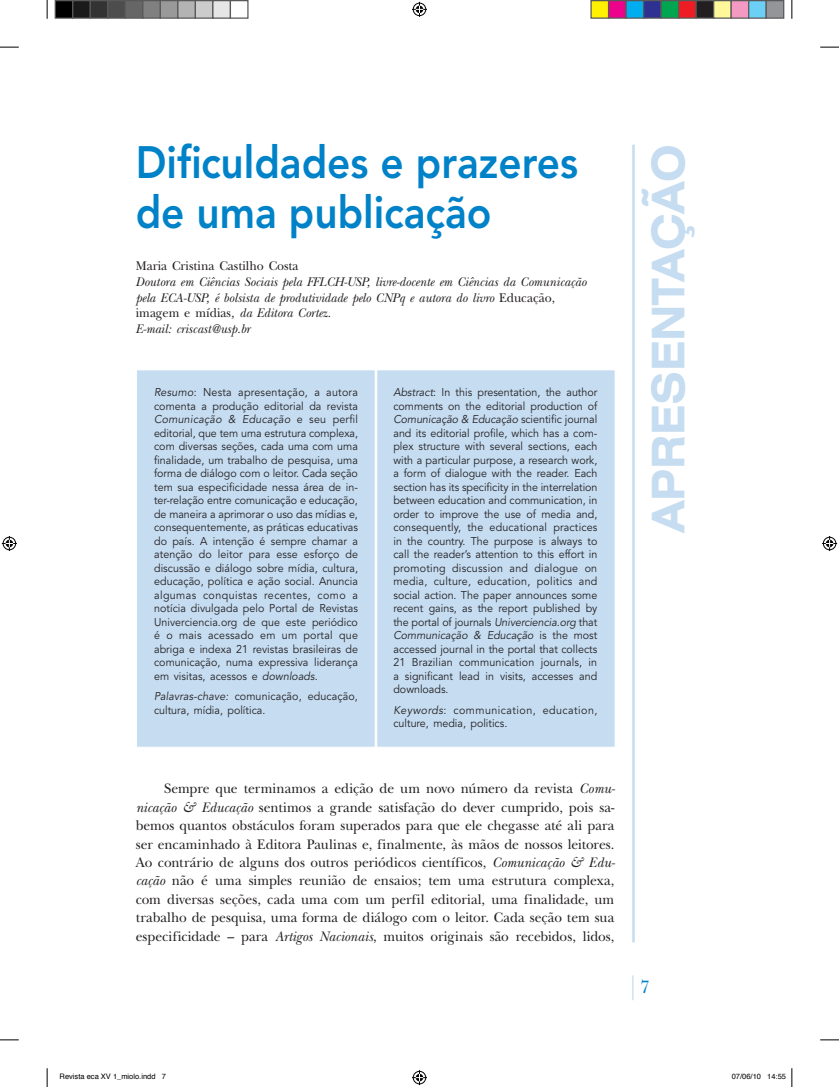
<style>
.page{position:relative;width:839px;height:1087px;background:#fff}
.page>*{position:absolute;margin:0;border:0;box-sizing:border-box;transform-origin:0 0}
.t1{font:800 45px/50px "Avenir";color:#0082c8;scale:.9 1}
.t2{font:700 expanded 45px "Swiss 721 BT";color:#c5dcf1;scale:.88 1}
.t3{font:18.75px "New Baskerville";color:#0082c8;scale:.9 1}
.t4{font:14.38px/18.5px "New Baskerville";color:#231f20;text-align:justify;scale:.95 1}
.t5{font:italic 13.12px/15.8px "New Baskerville";color:#231f20;scale:.95 1}
.t6{font:13.12px "New Baskerville";color:#231f20;scale:.95 1}
.t7{font:11.25px/13.5px "Avenir";letter-spacing:.005em;color:#231f20;text-align:justify;scale:.95 1}
.t8{font:11.25px/13.5px "Avenir";letter-spacing:.045em;color:#231f20;scale:.95 1}
.t9{font:7.5px "Helvetica";color:#000}
.s1{font-style:normal}
.s2{font-style:italic}
</style>
<div class="page">
<hr style="left:632px;top:145px;width:2px;height:797px;background:#c5dcf1">
<svg style="left:632px;top:975px;width:1px;height:25px"></svg>
<div style="left:136px;top:370px;width:479px;height:377px;background:#c5dcf1;border:1px solid #fff"></div>
<hr style="left:374px;top:370px;width:3px;height:377px;background:#fff">
<svg style="left:0;top:46px;width:19px;height:2px"></svg>
<svg style="left:820px;top:46px;width:18px;height:2px"></svg>
<svg style="left:0;top:1039px;width:19px;height:1px"></svg>
<svg style="left:820px;top:1039px;width:18px;height:1px"></svg>
<svg style="left:46px;top:0;width:2px;height:19px"></svg>
<svg style="left:46px;top:1068px;width:2px;height:18px"></svg>
<svg style="left:791px;top:0;width:1px;height:19px"></svg>
<svg style="left:412px;top:2px;width:15px;height:15px"></svg>
<svg style="left:412px;top:1070px;width:15px;height:14px"></svg>
<svg style="left:2px;top:536px;width:15px;height:15px"></svg>
<svg style="left:822px;top:536px;width:14px;height:15px"></svg>
<div style="left:55px;top:1px;width:18px;height:17px;background:#000"></div>
<div style="left:55px;top:0;width:18px;height:19px;border:1px solid #595959"></div>
<div style="left:73px;top:1px;width:17px;height:17px;background:#1a1a1a"></div>
<div style="left:72px;top:0;width:19px;height:19px;border:1px solid #595959"></div>
<div style="left:90px;top:1px;width:18px;height:17px;background:#333"></div>
<div style="left:90px;top:0;width:18px;height:19px;border:1px solid #595959"></div>
<div style="left:108px;top:1px;width:17px;height:17px;background:#4d4d4d"></div>
<div style="left:107px;top:0;width:19px;height:19px;border:1px solid #595959"></div>
<div style="left:125px;top:1px;width:18px;height:17px;background:#666"></div>
<div style="left:125px;top:0;width:18px;height:19px;border:1px solid #595959"></div>
<div style="left:143px;top:1px;width:17px;height:17px;background:#808080"></div>
<div style="left:142px;top:0;width:19px;height:19px;border:1px solid #595959"></div>
<div style="left:160px;top:1px;width:18px;height:17px;background:#999"></div>
<div style="left:160px;top:0;width:18px;height:19px;border:1px solid #595959"></div>
<div style="left:178px;top:1px;width:17px;height:17px;background:#b3b3b3"></div>
<div style="left:177px;top:0;width:19px;height:19px;border:1px solid #595959"></div>
<div style="left:195px;top:1px;width:18px;height:17px;background:#ccc"></div>
<div style="left:195px;top:0;width:18px;height:19px;border:1px solid #595959"></div>
<div style="left:213px;top:1px;width:17px;height:17px;background:#e6e6e6"></div>
<div style="left:212px;top:0;width:19px;height:19px;border:1px solid #595959"></div>
<div style="left:230px;top:0;width:18px;height:19px;border:1px solid #595959"></div>
<div style="left:591px;top:1px;width:17px;height:17px;background:#fff101"></div>
<div style="left:590px;top:0;width:19px;height:19px;border:1px solid #595959"></div>
<div style="left:608px;top:1px;width:18px;height:17px;background:#ed028c"></div>
<div style="left:607px;top:0;width:19px;height:19px;border:1px solid #595959"></div>
<div style="left:626px;top:1px;width:17px;height:17px;background:#00aeef"></div>
<div style="left:625px;top:0;width:19px;height:19px;border:1px solid #595959"></div>
<div style="left:643px;top:1px;width:18px;height:17px;background:#2e3092"></div>
<div style="left:642px;top:0;width:19px;height:19px;border:1px solid #595959"></div>
<div style="left:661px;top:1px;width:17px;height:17px;background:#00a54f"></div>
<div style="left:660px;top:0;width:19px;height:19px;border:1px solid #595959"></div>
<div style="left:678px;top:1px;width:18px;height:17px;background:#ee1d23"></div>
<div style="left:677px;top:0;width:19px;height:19px;border:1px solid #595959"></div>
<div style="left:696px;top:1px;width:17px;height:17px;background:#231f20"></div>
<div style="left:695px;top:0;width:19px;height:19px;border:1px solid #595959"></div>
<div style="left:713px;top:1px;width:18px;height:17px;background:#fff79a"></div>
<div style="left:712px;top:0;width:19px;height:19px;border:1px solid #595959"></div>
<div style="left:731px;top:1px;width:17px;height:17px;background:#f499c2"></div>
<div style="left:730px;top:0;width:19px;height:19px;border:1px solid #595959"></div>
<div style="left:748px;top:1px;width:18px;height:17px;background:#6bcff6"></div>
<div style="left:747px;top:0;width:19px;height:19px;border:1px solid #595959"></div>
<div style="left:766px;top:1px;width:17px;height:17px;background:#939598"></div>
<div style="left:765px;top:0;width:19px;height:19px;border:1px solid #595959"></div>
<svg style="left:791px;top:1068px;width:1px;height:18px"></svg>
<h1 class="t1" style="left:136px;top:138px;width:492px">Dificuldades e prazeres de uma publicação</h1>
<p class="t6" style="left:136px;top:258px;width:173px">Maria Cristina Castilho Costa</p>
<p class="t5" style="left:136px;top:274px;width:475px">Doutora em Ciências Sociais pela FFLCH‑USP, livre‑docente em Ciências da Comunicação pela ECA‑USP, é bolsista de produtividade pelo CNPq e autora do livro <span class="s1">Educação, imagem e mídias</span>, da Editora Cortez.<br>E‑mail: criscast@usp.br</p>
<p class="t7" style="left:154px;top:386px;width:216px"><span class="s2">Resumo</span>: Nesta apresentação, a autora comenta a produção editorial da revista <span class="s2">Comunicação &amp; Educação</span> e seu perfil editorial, que tem uma estrutura complexa, com diversas seções, cada uma com uma finalidade, um trabalho de pesquisa, uma forma de diálogo com o leitor. Cada seção tem sua especificidade nessa área de in‑ ter‑relação entre comunicação e educação, de maneira a aprimorar o uso das mídias e, consequentemente, as práticas educativas do país. A intenção é sempre chamar a atenção do leitor para esse esforço de discussão e diálogo sobre mídia, cultura, educação, política e ação social. Anuncia algumas conquistas recentes, como a notícia divulgada pelo Portal de Revistas Univerciencia.org de que este periódico é o mais acessado em um portal que abriga e indexa 21 revistas brasileiras de comunicação, numa expressiva liderança em visitas, acessos e <span class="s2">downloads.</span></p>
<p class="t7" style="left:154px;top:690px;width:216px"><span class="s2">Palavras‑chave:</span> comunicação, educação, cultura, mídia, política.</p>
<p class="t7" style="left:393px;top:386px;width:216px"><span class="s2">Abstract</span>: In this presentation, the author comments on the editorial production of <span class="s2">Comunicação &amp; Educação</span> scientific journal and its editorial profile, which has a com‑ plex structure with several sections, each with a particular purpose, a research work, a form of dialogue with the reader. Each section has its specificity in the interrelation between education and communication, in order to improve the use of media and, consequently, the educational practices in the country. The purpose is always to call the reader’s attention to this effort in promoting discussion and dialogue on media, culture, education, politics and social action. The paper announces some recent gains, as the report published by the portal of journals <span class="s2">Univerciencia.org</span> that <span class="s2">Communicação &amp; Educação</span> is the most accessed journal in the portal that collects 21 Brazilian communication journals, in a significant lead in visits, accesses and downloads.</p>
<p class="t8" style="left:393px;top:703px;width:216px"><span class="s2">Keywords</span>: communication, education, culture, media, politics.</p>
<p class="t4" style="left:136px;top:779px;width:505px;text-indent:28px">Sempre que terminamos a edição de um novo número da revista <span class="s2">Comu‑ nicação &amp; Educação</span> sentimos a grande satisfação do dever cumprido, pois sa&shy;bemos quantos obstáculos foram superados para que ele chegasse até ali para ser encaminhado à Editora Paulinas e, finalmente, às mãos de nossos leitores.<br>Ao contrário de alguns dos outros periódicos científicos, <span class="s2">Comunicação &amp; Edu‑ cação</span> não é uma simples reunião de ensaios; tem uma estrutura complexa, com diversas seções, cada uma com um perfil editorial, uma finalidade, um trabalho de pesquisa, uma forma de diálogo com o leitor. Cada seção tem sua especificidade – para <span class="s2">Artigos Nacionais</span>, muitos originais são recebidos, lidos,</p>
<h1 class="t2" style="left:641px;top:531px;width:441px;rotate:-90deg">apresentação</h1>
<h2 class="t3" style="left:640px;top:975px;width:11px">7</h2>
<p class="t9" style="left:60px;top:1070px;width:108px">Revista eca XV 1_miolo.indd 7</p>
<p class="t9" style="left:731px;top:1070px;width:56px">07/06/10 14:55</p>
</div>
